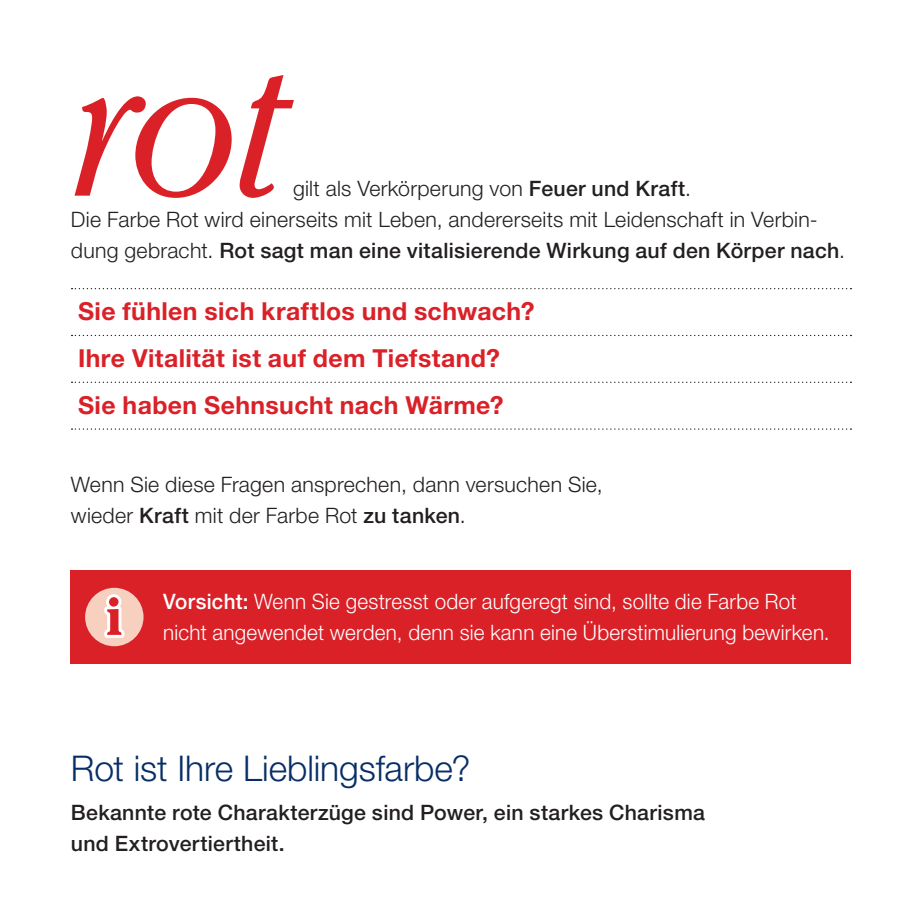
<style>
.page{position:relative;width:922px;height:922px;background:#fff}
.page>*{position:absolute;margin:0;border:0;box-sizing:border-box;transform-origin:0 0}
.t1{font:italic 300 200px "Cheltenham Std";color:#da2128}
.t2{font:300 35.5px "Helvetica Neue LT Std";letter-spacing:-.005em;color:#072e66}
.t3{font:700 24.75px/46.8px "Helvetica Neue LT Std";letter-spacing:.015em;color:#da2128}
.t4{font:300 21.25px/31.2px "Helvetica Neue LT Std";letter-spacing:.015em;color:#231f20}
.t5{font:300 21.25px/31.2px "Helvetica Neue LT Std";letter-spacing:.015em;color:#fff}
.t6{font:500 21.25px/31.2px "Helvetica Neue LT Std";letter-spacing:.015em;color:#231f20}
.s1{font-weight:500}
</style>
<div class="page">
<svg style="left:71px;top:288px;width:780px;height:1px"></svg>
<svg style="left:71px;top:335px;width:780px;height:1px"></svg>
<svg style="left:71px;top:381px;width:780px;height:2px"></svg>
<svg style="left:71px;top:428px;width:780px;height:1px"></svg>
<div style="left:71px;top:570px;width:779px;height:93px;background:#da2128"></div>
<div style="left:85px;top:587px;width:58px;height:59px;background:#f7d0c0;border-radius:50%"></div>
<svg style="left:104px;top:594px;width:21px;height:44px"></svg>
<h1 class="t1" style="left:71px;top:13px;width:217px">rot</h1>
<p class="t4" style="left:71px;top:172px;width:775px;text-indent:222px">gilt als Verkörperung von <span class="s1">Feuer und Kraft</span>.<br>Die Farbe Rot wird einerseits mit Leben, andererseits mit Leidenschaft in Verbin&shy;dung gebracht. <span class="s1">Rot sagt man eine vitalisierende Wirkung auf den Körper nach</span>.</p>
<p class="t3" style="left:78px;top:287px;width:458px">Sie fühlen sich kraftlos und schwach?<br>Ihre Vitalität ist auf dem Tiefstand?<br>Sie haben Sehnsucht nach Wärme?</p>
<p class="t4" style="left:71px;top:468px;width:533px">Wenn Sie diese Fragen ansprechen, dann versuchen Sie, wieder <span class="s1">Kraft</span> mit der Farbe Rot <span class="s1">zu tanken</span>.</p>
<p class="t5" style="left:163px;top:585px;width:668px"><span class="s1">Vorsicht:</span> Wenn Sie gestresst oder aufgeregt sind, sollte die Farbe Rot nicht angewendet werden, denn sie kann eine Überstimulierung bewirken.</p>
<h2 class="t2" style="left:71px;top:746px;width:401px">Rot ist Ihre Lieblingsfarbe?</h2>
<p class="t6" style="left:71px;top:796px;width:635px">Bekannte rote Charakterzüge sind Power, ein starkes Charisma und Extrovertiertheit.</p>
</div>
